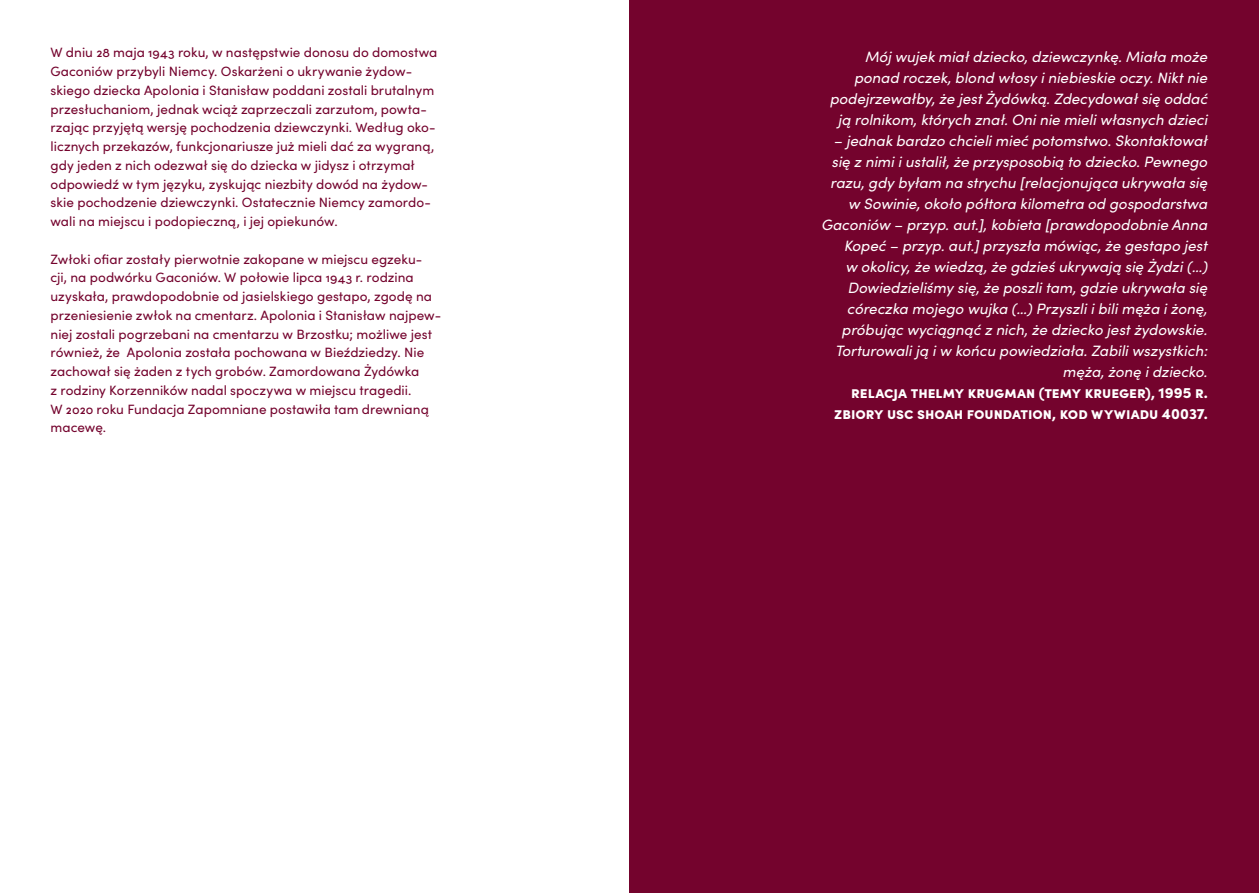
<style>
.page{position:relative;width:1259px;height:893px;background:#fff}
.page>*{position:absolute;margin:0;border:0;box-sizing:border-box;transform-origin:0 0}
.t1{font:italic 15px/21px "Sofia Pro";color:#fff;text-align:right}
.t2{font:900 15px/21px "Sofia Pro";color:#fff;text-align:right}
.t3{font:13.5px/18.8px "Sofia Pro";letter-spacing:.005em;color:#74032d}
</style>
<div class="page">
<div style="left:629px;top:0;width:630px;height:893px;background:#74032d"></div>
<p class="t3" style="left:50px;top:43px;width:388px">W dniu 28 maja 1943 roku, w następstwie donosu do domostwa Gaconiów przybyli Niemcy. Oskarżeni o ukrywanie żydow&shy;skiego dziecka Apolonia i Stanisław poddani zostali brutalnym przesłuchaniom, jednak wciąż zaprzeczali zarzutom, powta&shy;rzając przyjętą wersję pochodzenia dziewczynki. Według oko&shy;licznych przekazów, funkcjonariusze już mieli dać za wygraną, gdy jeden z nich odezwał się do dziecka w jidysz i otrzymał odpowiedź w tym języku, zyskując niezbity dowód na żydow&shy;skie pochodzenie dziewczynki. Ostatecznie Niemcy zamordo&shy;wali na miejscu i podopieczną, i jej opiekunów.</p>
<p class="t3" style="left:51px;top:249px;width:392px">Zwłoki ofiar zostały pierwotnie zakopane w miejscu egzeku&shy;cji, na podwórku Gaconiów. W połowie lipca 1943 r. rodzina uzyskała, prawdopodobnie od jasielskiego gestapo, zgodę na przeniesienie zwłok na cmentarz. Apolonia i Stanisław najpew&shy;niej zostali pogrzebani na cmentarzu w Brzostku; możliwe jest również, że Apolonia została pochowana w Bieździedzy. Nie zachował się żaden z tych grobów. Zamordowana Żydówka<br>z rodziny Korzenników nadal spoczywa w miejscu tragedii.<br>W 2020 roku Fundacja Zapomniane postawiła tam drewnianą macewę.</p>
<p class="t1" style="left:830px;top:45px;width:379px">Mój wujek miał dziecko, dziewczynkę. Miała może ponad roczek, blond włosy i niebieskie oczy. Nikt nie podejrzewałby, że jest Żydówką. Zdecydował się oddać ją rolnikom, których znał. Oni nie mieli własnych dzieci</p>
<p class="t1" style="left:822px;top:129px;width:387px">– jednak bardzo chcieli mieć potomstwo. Skontaktował się z nimi i ustalił, że przysposobią to dziecko. Pewnego razu, gdy byłam na strychu [relacjonująca ukrywała się w Sowinie, około półtora kilometra od gospodarstwa Gaconiów – przyp. aut.], kobieta [prawdopodobnie Anna Kopeć – przyp. aut.] przyszła mówiąc, że gestapo jest<br>w okolicy, że wiedzą, że gdzieś ukrywają się Żydzi (…)<br>Dowiedzieliśmy się, że poszli tam, gdzie ukrywała się córeczka mojego wujka (…) Przyszli i bili męża i żonę, próbując wyciągnąć z nich, że dziecko jest żydowskie.<br>Torturowali ją i w końcu powiedziała. Zabili wszystkich: męża, żonę i dziecko.</p>
<p class="t2" style="left:834px;top:381px;width:375px">RELACJA THELMY KRUGMAN (TEMY KRUEGER), 1995 R.<br>ZBIORY USC SHOAH FOUNDATION, KOD WYWIADU 40037.</p>
</div>
